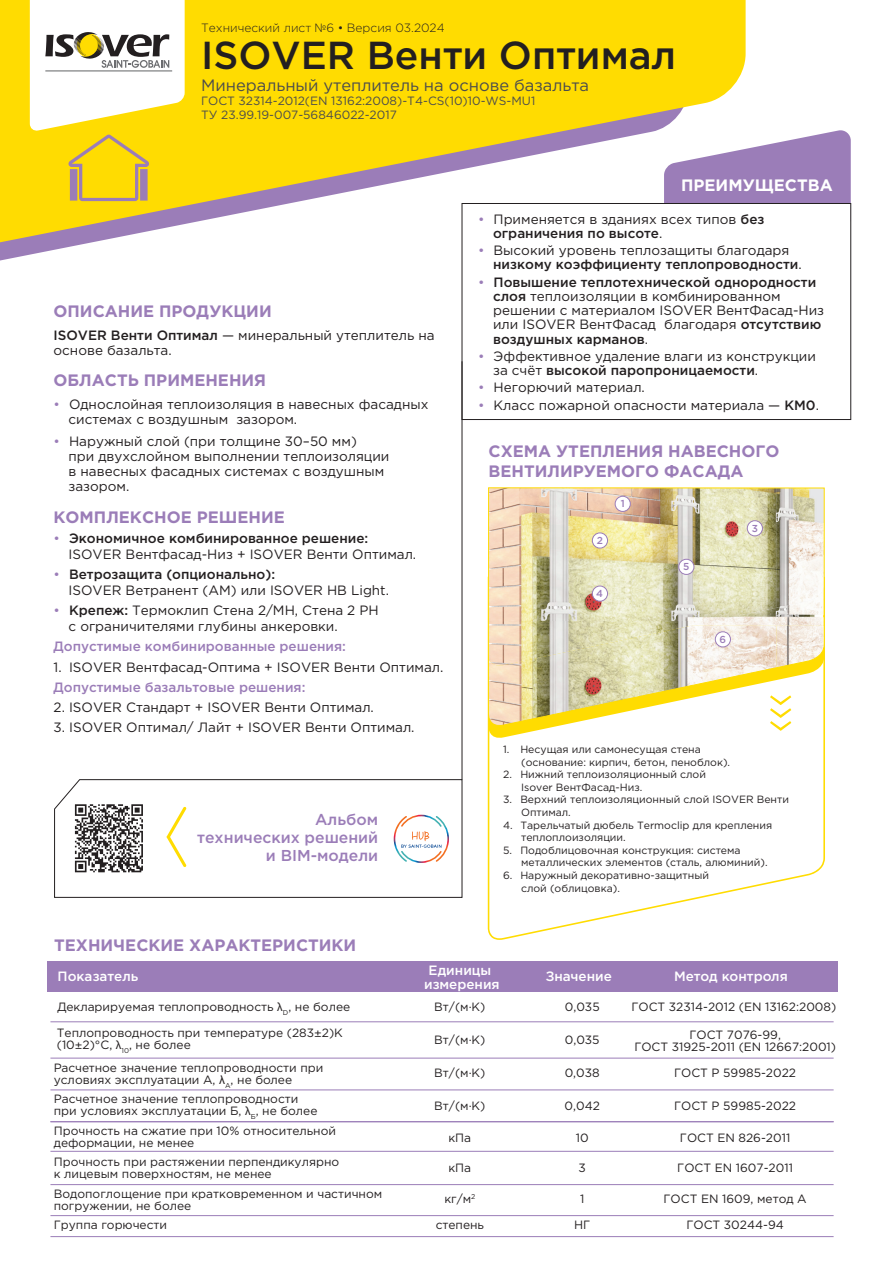
<style>
.page{position:relative;width:893px;height:1263px;background:#fff}
.page>*{position:absolute;margin:0;border:0;box-sizing:border-box;transform-origin:0 0}
.t1{font:500 39px "Gotham Pro";color:#231f20}
.t2{font:700 16.5px/19.8px "Gotham Pro";color:#9b7db8}
.t3{font:16.5px "Gotham Pro";color:#4b4c4d}
.t4{font:700 16.5px "Gotham Pro";color:#fff}
.t5{font:500 15.75px/18px "Gotham Pro";color:#9b7db8;text-align:right}
.t6{font:13.5px/14.2px "Gotham Pro";color:#231f20}
.t7{font:500 13.5px "Gotham Pro";color:#9b7db8}
.t8{font:500 13.5px/13.5px "Gotham Pro";color:#fff;text-align:center}
.t9{font:12px/12px "Gotham Pro";color:#231f20}
.t10{font:12px/14.4px "Gotham Pro";color:#4b4c4d}
.t11{font:300 12px "Gotham Pro";color:#231f20}
.t12{font:10.5px/12.6px "Gotham Pro";color:#231f20}
.t13{font:500 10.05px "Gotham Pro";color:#9b7db8}
.s1{font-weight:500}
.s2{color:#9b7db8}
.s3{font-family:"Myriad Pro"}
.s4{font-family:"Arial"}
</style>
<div class="page">
<svg style="left:746px;top:130px;width:105px;height:73px;background:#a78cc0"></svg>
<div style="left:462px;top:203px;width:389px;height:217px;background:#fff;border:1px solid #231f20"></div>
<svg style="left:54px;top:779px;width:409px;height:119px"></svg>
<svg style="left:0;top:0;width:746px;height:245px;fill:#ffdc01"></svg>
<svg style="left:166px;top:807px;width:21px;height:60px"></svg>
<svg style="left:394px;top:815px;width:55px;height:48px"></svg>
<hr style="left:462px;top:361px;width:1px;height:419px;background:#231f20">
<svg style="left:75px;top:804px;width:68px;height:68px"></svg>
<svg style="left:488px;top:728px;width:337px;height:212px"></svg>
<img style="left:488px;top:487px;width:337px;height:241px">
<svg style="left:489px;top:625px;width:335px;height:116px"></svg>
<div style="left:615px;top:496px;width:16px;height:16px;background:#fff;border:1px solid #9b7db8;border-radius:50%"></div>
<div style="left:592px;top:532px;width:16px;height:16px;background:#fff;border:1px solid #9b7db8;border-radius:50%"></div>
<div style="left:747px;top:520px;width:16px;height:16px;background:#fff;border:1px solid #9b7db8;border-radius:50%"></div>
<div style="left:592px;top:586px;width:16px;height:16px;background:#fff;border:1px solid #9b7db8;border-radius:50%"></div>
<div style="left:678px;top:559px;width:16px;height:16px;background:#fff;border:1px solid #9b7db8;border-radius:50%"></div>
<div style="left:715px;top:631px;width:16px;height:16px;background:#fff;border:1px solid #9b7db8;border-radius:50%"></div>
<svg style="left:30px;top:0;width:155px;height:201px"></svg>
<div style="left:47px;top:962px;width:791px;height:30px;background:#9b7db8"></div>
<hr style="left:50px;top:1058px;width:784px;height:1px;background:#9b7db8">
<hr style="left:50px;top:1021px;width:784px;height:1px;background:#9b7db8">
<hr style="left:50px;top:1089px;width:784px;height:1px;background:#9b7db8">
<hr style="left:50px;top:1121px;width:784px;height:1px;background:#9b7db8">
<hr style="left:50px;top:1151px;width:784px;height:1px;background:#9b7db8">
<hr style="left:50px;top:1184px;width:784px;height:1px;background:#9b7db8">
<hr style="left:50px;top:1215px;width:784px;height:1px;background:#9b7db8">
<hr style="left:50px;top:1236px;width:784px;height:1px;background:#9b7db8">
<p class="t11" style="left:201px;top:21px;width:245px">Технический лист №6 • Версия 03.2024</p>
<h1 class="t1" style="left:201px;top:33px;width:476px">ISOVER Венти Оптимал</h1>
<p class="t3" style="left:201px;top:76px;width:390px">Минеральный утеплитель на основе базальта</p>
<p class="t10" style="left:201px;top:94px;width:336px">ГОСТ 32314-2012(EN 13162:2008)-T4-CS(10)10-WS-MU1<br>ТУ 23.99.19-007-56846022-2017</p>
<p class="t4" style="left:681px;top:175px;width:153px">ПРЕИМУЩЕСТВА</p>
<p class="t2" style="left:54px;top:301px;width:220px">ОПИСАНИЕ ПРОДУКЦИИ</p>
<p class="t6" style="left:54px;top:327px;width:383px;line-height:15px"><span class="s1">ISOVER Венти Оптимал</span> — минеральный утеплитель на основе базальта.</p>
<p class="t2" style="left:54px;top:370px;width:214px">ОБЛАСТЬ ПРИМЕНЕНИЯ</p>
<p class="t6" style="left:69px;top:396px;width:361px;line-height:15px;text-indent:-15px"><span class="s2">•</span> Однослойная теплоизоляция в навесных фасадных системах с воздушным зазором.</p>
<p class="t6" style="left:69px;top:434px;width:322px;line-height:15px;text-indent:-15px"><span class="s2">•</span> Наружный слой (при толщине 30–50 мм)<br>при двухслойном выполнении теплоизоляции в навесных фасадных системах с воздушным зазором.</p>
<p class="t2" style="left:54px;top:507px;width:233px">КОМПЛЕКСНОЕ РЕШЕНИЕ</p>
<p class="t6" style="left:69px;top:531px;width:349px;line-height:15.8px;text-indent:-15px"><span class="s2">•</span> <span class="s1">Экономичное комбинированное решение:<br></span>ISOVER Вентфасад-Низ + ISOVER Венти Оптимал.</p>
<p class="t6" style="left:69px;top:567px;width:322px;line-height:15.8px;text-indent:-15px"><span class="s2">•</span> <span class="s1">Ветрозащита (опционально):<br></span>ISOVER Ветранент (АМ) или ISOVER HB Light.</p>
<p class="t6" style="left:69px;top:603px;width:312px;line-height:15.8px;text-indent:-15px"><span class="s2">•</span> <span class="s1">Крепеж:</span> Термоклип Стена 2/MH, Стена 2 PH с ограничителями глубины анкеровки.</p>
<p class="t7" style="left:54px;top:639px;width:294px">Допустимые комбинированные решения:</p>
<p class="t6" style="left:54px;top:660px;width:391px">1. ISOVER Вентфасад-Оптима + ISOVER Венти Оптимал.</p>
<p class="t7" style="left:54px;top:679px;width:253px">Допустимые базальтовые решения:</p>
<p class="t6" style="left:54px;top:700px;width:322px">2. ISOVER Стандарт + ISOVER Венти Оптимал.</p>
<p class="t6" style="left:54px;top:720px;width:362px">3. ISOVER Оптимал/ Лайт + ISOVER Венти Оптимал.</p>
<p class="t5" style="left:197px;top:810px;width:183px">Альбом<br>технических решений и BIM-модели</p>
<p class="t6" style="left:493px;top:212px;width:273px;text-indent:-15px"><span class="s2">•</span> Применяется в зданиях всех типов <span class="s1">без ограничения по высоте</span>.</p>
<p class="t6" style="left:493px;top:243px;width:310px;text-indent:-15px"><span class="s2">•</span> Высокий уровень теплозащиты благодаря <span class="s1">низкому коэффициенту теплопроводности</span>.</p>
<p class="t6" style="left:493px;top:275px;width:333px;text-indent:-15px"><span class="s2">•</span> <span class="s1">Повышение теплотехнической однородности слоя</span> теплоизоляции в комбинированном решении с материалом ISOVER ВентФасад-Низ или ISOVER ВентФасад благодаря <span class="s1">отсутствию воздушных карманов</span>.</p>
<p class="t6" style="left:493px;top:349px;width:324px;text-indent:-15px"><span class="s2">•</span> Эффективное удаление влаги из конструкции за счёт <span class="s1">высокой паропроницаемости</span>.</p>
<p class="t6" style="left:478px;top:380px;width:168px"><span class="s2">•</span> Негорючий материал.</p>
<p class="t6" style="left:478px;top:398px;width:342px"><span class="s2">•</span> Класс пожарной опасности материала — <span class="s1">КМ0</span>.</p>
<p class="t2" style="left:489px;top:441px;width:292px">СХЕМА УТЕПЛЕНИЯ НАВЕСНОГО<br>ВЕНТИЛИРУЕМОГО ФАСАДА</p>
<p class="t13" style="left:597px;top:535px;width:8px">2</p>
<p class="t13" style="left:596px;top:588px;width:8px">4</p>
<p class="t13" style="left:621px;top:498px;width:5px">1</p>
<p class="t13" style="left:683px;top:561px;width:8px">5</p>
<p class="t13" style="left:752px;top:523px;width:8px">3</p>
<p class="t13" style="left:719px;top:634px;width:8px">6</p>
<p class="t12" style="left:521px;top:743px;width:211px;text-indent:-18px">1. Несущая или самонесущая стена (основание: кирпич, бетон, пеноблок).</p>
<p class="t12" style="left:521px;top:768px;width:186px;text-indent:-18px">2. Нижний теплоизоляционный слой<br>Isover ВентФасад-Низ.</p>
<p class="t12" style="left:521px;top:793px;width:269px;text-indent:-18px">3. Верхний теплоизоляционный слой ISOVER Венти<br>Оптимал.</p>
<p class="t12" style="left:521px;top:818px;width:253px;text-indent:-18px">4. Тарельчатый дюбель Termoclip для крепления теплоплоизоляции.</p>
<p class="t12" style="left:521px;top:844px;width:248px;text-indent:-18px">5. Подоблицовочная конструкция: система металлических элементов (сталь, алюминий).</p>
<p class="t12" style="left:521px;top:869px;width:189px;text-indent:-18px">6. Наружный декоративно-защитный слой (облицовка).</p>
<p class="t2" style="left:54px;top:935px;width:304px">ТЕХНИЧЕСКИЕ ХАРАКТЕРИСТИКИ</p>
<p class="t8" style="left:58px;top:969px;width:82px">Показатель</p>
<p class="t8" style="left:424px;top:963px;width:77px">Единицы измерения</p>
<p class="t8" style="left:546px;top:969px;width:68px">Значение</p>
<p class="t8" style="left:674px;top:969px;width:115px">Метод контроля</p>
<p class="t9" style="left:57px;top:1001px;width:294px">Декларируемая теплопроводность <span class="s3">λ</span><sub>D</sub>, не более</p>
<p class="t9" style="left:434px;top:1001px;width:53px">Вт/(м·К)</p>
<p class="t9" style="left:565px;top:1001px;width:36px">0,035</p>
<p class="t9" style="left:631px;top:1001px;width:206px">ГОСТ 32314-2012 (EN 13162:2008)</p>
<p class="t9" style="left:57px;top:1027px;width:288px">Теплопроводность при температуре (283±2)К (10±2)°С, <span class="s3">λ</span><sub>10</sub>, не более</p>
<p class="t9" style="left:54px;top:1062px;width:271px">Расчетное значение теплопроводности при условиях эксплуатации А, <span class="s4">λ</span><sub>А</sub>, не более</p>
<p class="t9" style="left:54px;top:1093px;width:265px">Расчетное значение теплопроводности при условиях эксплуатации Б, <span class="s3">λ</span><sub>Б</sub>, не более</p>
<p class="t9" style="left:54px;top:1125px;width:284px">Прочность на сжатие при 10% относительной деформации, не менее</p>
<p class="t9" style="left:54px;top:1156px;width:287px">Прочность при растяжении перпендикулярно к лицевым поверхностям, не менее</p>
<p class="t9" style="left:54px;top:1188px;width:330px">Водопоглощение при кратковременном и частичном погружении, не более</p>
<p class="t9" style="left:54px;top:1219px;width:115px">Группа горючести</p>
<p class="t9" style="left:634px;top:1029px;width:203px;text-align:center">ГОСТ 7076-99,<br>ГОСТ 31925-2011 (EN 12667:2001)</p>
<p class="t9" style="left:434px;top:1034px;width:53px">Вт/(м·К)</p>
<p class="t9" style="left:565px;top:1034px;width:36px">0,035</p>
<p class="t9" style="left:434px;top:1067px;width:53px">Вт/(м·К)</p>
<p class="t9" style="left:565px;top:1067px;width:37px">0,038</p>
<p class="t9" style="left:674px;top:1067px;width:123px">ГОСТ Р 59985-2022</p>
<p class="t9" style="left:434px;top:1100px;width:53px">Вт/(м·К)</p>
<p class="t9" style="left:565px;top:1100px;width:37px">0,042</p>
<p class="t9" style="left:674px;top:1100px;width:123px">ГОСТ Р 59985-2022</p>
<p class="t9" style="left:448px;top:1132px;width:24px">кПа</p>
<p class="t9" style="left:576px;top:1132px;width:14px">10</p>
<p class="t9" style="left:680px;top:1132px;width:112px">ГОСТ EN 826-2011</p>
<p class="t9" style="left:448px;top:1162px;width:24px">кПа</p>
<p class="t9" style="left:579px;top:1162px;width:9px">3</p>
<p class="t9" style="left:677px;top:1162px;width:117px">ГОСТ EN 1607-2011</p>
<p class="t9" style="left:444px;top:1193px;width:33px">кг/м<sup>2</sup></p>
<p class="t9" style="left:580px;top:1193px;width:6px">1</p>
<p class="t9" style="left:663px;top:1193px;width:145px">ГОСТ EN 1609, метод А</p>
<p class="t9" style="left:436px;top:1219px;width:50px">степень</p>
<p class="t9" style="left:574px;top:1219px;width:18px">НГ</p>
<p class="t9" style="left:686px;top:1219px;width:99px">ГОСТ 30244-94</p>
</div>
